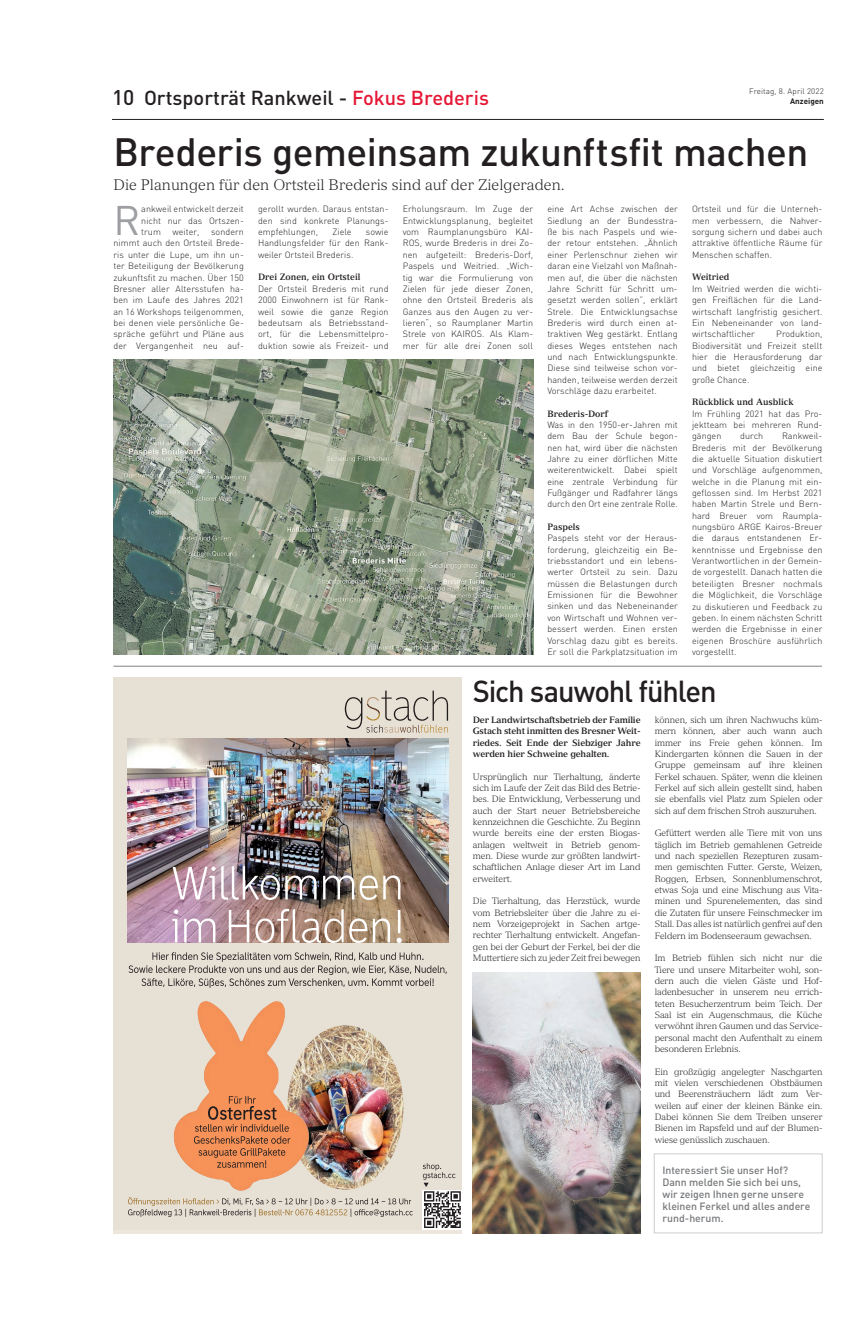
<style>
.page{position:relative;width:865px;height:1333px;background:#fff}
.page>*{position:absolute;margin:0;border:0;box-sizing:border-box;transform-origin:0 0}
.Fließtext_Bludenz{font:40.8px "DINCE";color:#9d9fa2}
.Titel_Bludenz{font:500 39px "DINCE";letter-spacing:-.015em;color:#231f20}
.Titel_Bludenz-2{font:500 30px "DINCE";letter-spacing:-.04em;color:#231f20}
.t1{font:500 20px "DINCE";color:#231f20}
.Zwischentitel_Bluden{font:300 15px "Versailles";color:#231f20}
.Zitat_-_Text{font:500 10.5px/12px "DINCE";letter-spacing:-.005em;color:#76787b}
.Fließtext_Bludenz-2{font:300 9px/11.3px "DINCE";letter-spacing:.005em;color:#231f20;text-align:justify}
.Fließtext_Bludenz-3{font:300 9px/11.3px "Versailles";letter-spacing:-.01em;color:#231f20;text-align:justify}
.zwiti{font:700 9px/11.3px "Versailles";color:#231f20;text-align:justify;scale:.95 1}
.zwiti-2{font:700 9px "Versailles";color:#231f20;scale:.93 1}
.t2{font:300 8px "DINCE";letter-spacing:.015em;color:#231f20}
.t3{font:700 8px "DINCE";letter-spacing:.005em;color:#231f20}
.s1{font-size:21px}
.s2{color:#e51836}
</style>
<div class="page">
<hr style="left:112px;top:119px;width:711px;height:1px;background:#231f20">
<img style="left:473px;top:972px;width:167px;height:261px">
<div style="left:654px;top:1153px;width:168px;height:80px;border:1px solid #cccdcf"></div>
<img style="left:113px;top:360px;width:420px;height:295px">
<hr style="left:113px;top:666px;width:709px;height:1px;background:#808285">
<div style="left:113px;top:677px;width:349px;height:552px;background:#e6e0d5"></div>
<img style="left:128px;top:738px;width:320px;height:204px">
<svg style="left:128px;top:952px;width:319px;height:35px"></svg>
<svg style="left:172px;top:908px;width:230px;height:35px;background:#bb9f99"></svg>
<img style="left:173px;top:865px;width:227px;height:34px">
<svg style="left:345px;top:690px;width:103px;height:42px"></svg>
<svg style="left:128px;top:1197px;width:285px;height:19px"></svg>
<svg style="left:422px;top:1190px;width:40px;height:39px"></svg>
<svg style="left:423px;top:1163px;width:38px;height:64px"></svg>
<img style="left:313px;top:1025px;width:90px;height:164px">
<img style="left:313px;top:1060px;width:82px;height:124px">
<img style="left:173px;top:1001px;width:140px;height:190px">
<svg style="left:194px;top:1095px;width:96px;height:72px;background:#d58253"></svg>
<p class="t2" style="left:749px;top:86px;width:76px">Freitag, 8. April 2022</p>
<p class="t1" style="left:112px;top:85px;width:378px"><span class="s1">10</span> Ortsporträt Rankweil - <span class="s2">Fokus Brederis</span></p>
<p class="t3" style="left:790px;top:96px;width:35px">Anzeigen</p>
<p class="Titel_Bludenz" style="left:113px;top:126px;width:696px">Brederis gemeinsam zukunftsfit machen</p>
<p class="Zwischentitel_Bluden" style="left:113px;top:176px;width:453px">Die Planungen für den Ortsteil Brederis sind auf der Zielgeraden.</p>
<p class="Fließtext_Bludenz" style="left:113px;top:195px;width:28px">R</p>
<p class="Fließtext_Bludenz-2" style="left:141px;top:203px;width:104px">ankweil entwickelt derzeit nicht nur das Ortszen&shy;trum</p>
<p class="Fließtext_Bludenz-2" style="left:113px;top:226px;width:132px;text-indent:98px">sondern nimmt auch den Ortsteil Brede&shy;ris unter die Lupe, um ihn un&shy;ter Beteiligung der Bevölkerung zukunftsfit zu machen. Über 150<br>Bresner aller Altersstufen ha&shy;ben im Laufe des Jahres 2021 an 16 Workshops teilgenommen, bei denen viele persönliche Ge&shy;spräche geführt und Pläne aus der Vergangenheit neu auf-</p>
<p class="Fließtext_Bludenz-2" style="left:172px;top:226px;width:29px">weiter,</p>
<p class="Fließtext_Bludenz-2" style="left:258px;top:203px;width:132px">gerollt wurden. Daraus entstan&shy;den sind konkrete Planungs&shy;empfehlungen,</p>
<p class="Fließtext_Bludenz-2" style="left:258px;top:226px;width:132px;text-indent:108px">sowie Handlungsfelder für den Rank&shy;weiler Ortsteil Brederis.</p>
<p class="zwiti-2" style="left:258px;top:272px;width:112px">Drei Zonen, ein Ortsteil</p>
<p class="Fließtext_Bludenz-2" style="left:258px;top:283px;width:132px">Der Ortsteil Brederis mit rund 2000 Einwohnern ist für Rank&shy;weil sowie die ganze Region bedeutsam als Betriebsstand&shy;ort, für die Lebensmittelpro&shy;duktion sowie als Freizeit- und</p>
<p class="Fließtext_Bludenz-2" style="left:332px;top:226px;width:21px">Ziele</p>
<p class="Fließtext_Bludenz-2" style="left:403px;top:203px;width:132px">Erholungsraum. Im Zuge der Entwicklungsplanung, begleitet vom Raumplanungsbüro KAI-ROS, wurde Brederis in drei Zo&shy;nen aufgeteilt: Brederis-Dorf, Paspels und Weitried. „Wich&shy;tig war die Formulierung von Zielen für jede dieser Zonen, ohne den Ortsteil Brederis als Ganzes aus den Augen zu ver&shy;lieren“, so Raumplaner Martin Strele von KAIROS. Als Klam&shy;mer für alle drei Zonen soll</p>
<p class="Fließtext_Bludenz-2" style="left:547px;top:203px;width:132px">eine Art Achse zwischen der Siedlung an der Bundesstra&shy;ße bis nach Paspels und wie&shy;der retour entstehen. „Ähnlich einer Perlenschnur ziehen wir daran eine Vielzahl von Maßnah&shy;men auf, die über die nächsten Jahre Schritt für Schritt um&shy;gesetzt werden sollen”, erklärt Strele. Die Entwicklungsachse Brederis wird durch einen at&shy;traktiven Weg gestärkt. Entlang dieses Weges entstehen nach und nach Entwicklungspunkte.<br>Diese sind teilweise schon vor&shy;handen, teilweise werden derzeit Vorschläge dazu erarbeitet.</p>
<p class="zwiti-2" style="left:547px;top:408px;width:67px">Brederis-Dorf</p>
<p class="Fließtext_Bludenz-2" style="left:547px;top:419px;width:132px">Was in den 1950-er-Jahren mit dem Bau der Schule begon&shy;nen hat, wird über die nächsten Jahre zu einer dörflichen Mitte weiterentwickelt. Dabei spielt eine zentrale Verbindung für Fußgänger und Radfahrer längs durch den Ort eine zentrale Rolle.</p>
<p class="zwiti-2" style="left:547px;top:521px;width:37px">Paspels</p>
<p class="Fließtext_Bludenz-2" style="left:547px;top:532px;width:132px">Paspels steht vor der Heraus&shy;forderung, gleichzeitig ein Be&shy;triebsstandort und ein lebens&shy;werter Ortsteil zu sein. Dazu müssen die Belastungen durch Emissionen für die Bewohner sinken und das Nebeneinander von Wirtschaft und Wohnen ver&shy;bessert werden. Einen ersten Vorschlag dazu gibt es bereits.<br>Er soll die Parkplatzsituation im</p>
<p class="Fließtext_Bludenz-2" style="left:692px;top:203px;width:132px">Ortsteil und für die Unterneh&shy;men verbessern, die Nahver&shy;sorgung sichern und dabei auch attraktive öffentliche Räume für Menschen schaffen.</p>
<p class="zwiti-2" style="left:692px;top:272px;width:42px">Weitried</p>
<p class="Fließtext_Bludenz-2" style="left:692px;top:283px;width:132px">Im Weitried werden die wichti&shy;gen Freiflächen für die Land&shy;wirtschaft langfristig gesichert.<br>Ein Nebeneinander von land&shy;wirtschaftlicher</p>
<p class="Fließtext_Bludenz-2" style="left:692px;top:328px;width:132px;text-indent:84px">Produktion, Biodiversität und Freizeit stellt hier die Herausforderung dar und bietet gleichzeitig eine große Chance.</p>
<p class="zwiti-2" style="left:692px;top:396px;width:111px">Rückblick und Ausblick</p>
<p class="Fließtext_Bludenz-2" style="left:692px;top:408px;width:132px">Im Frühling 2021 hat das Pro&shy;jektteam bei mehreren Rund&shy;gängen</p>
<p class="Fließtext_Bludenz-2" style="left:692px;top:430px;width:132px;text-indent:90px">Rankweil-Brederis mit der Bevölkerung die aktuelle Situation diskutiert und Vorschläge aufgenommen, welche in die Planung mit ein&shy;geflossen sind. Im Herbst 2021 haben Martin Strele und Bern&shy;hard Breuer vom Raumpla&shy;nungsbüro ARGE Kairos-Breuer die daraus entstandenen Er&shy;kenntnisse und Ergebnisse den Verantwortlichen in der Gemein&shy;de vorgestellt. Danach hatten die beteiligten Bresner nochmals die Möglichkeit, die Vorschläge zu diskutieren und Feedback zu geben. In einem nächsten Schritt werden die Ergebnisse in einer eigenen Broschüre ausführlich vorgestellt.</p>
<p class="Fließtext_Bludenz-2" style="left:740px;top:430px;width:24px">durch</p>
<p class="Titel_Bludenz-2" style="left:473px;top:671px;width:245px">Sich sauwohl fühlen</p>
<p class="zwiti" style="left:473px;top:714px;width:178px">Der Landwirtschaftsbetrieb der Familie Gstach steht inmitten des Bresner Weit&shy;riedes. Seit Ende der Siebziger Jahre werden hier Schweine gehalten.</p>
<p class="Fließtext_Bludenz-3" style="left:473px;top:770px;width:169px">Ursprünglich nur Tierhaltung, änderte sich im Laufe der Zeit das Bild des Betrie&shy;bes. Die Entwicklung, Verbesserung und auch der Start neuer Betriebsbereiche kennzeichnen die Geschichte. Zu Beginn wurde bereits eine der ersten Biogas&shy;anlagen weltweit in Betrieb genom&shy;men. Diese wurde zur größten landwirt&shy;schaftlichen Anlage dieser Art im Land erweitert.</p>
<p class="Fließtext_Bludenz-3" style="left:473px;top:895px;width:169px">Die Tierhaltung, das Herzstück, wurde vom Betriebsleiter über die Jahre zu ei&shy;nem Vorzeigeprojekt in Sachen artge&shy;rechter Tierhaltung entwickelt. Angefan&shy;gen bei der Geburt der Ferkel, bei der die Muttertiere sich zu jeder Zeit frei bewegen</p>
<p class="Fließtext_Bludenz-3" style="left:654px;top:714px;width:169px">können, sich um ihren Nachwuchs küm&shy;mern können, aber auch wann auch immer ins Freie gehen können. Im Kindergarten können die Sauen in der Gruppe gemeinsam auf ihre kleinen Ferkel schauen. Später, wenn die kleinen Ferkel auf sich allein gestellt sind, haben sie ebenfalls viel Platz zum Spielen oder sich auf dem frischen Stroh auszuruhen.</p>
<p class="Fließtext_Bludenz-3" style="left:654px;top:827px;width:169px">Gefüttert werden alle Tiere mit von uns täglich im Betrieb gemahlenen Getreide und nach speziellen Rezepturen zusam&shy;men gemischten Futter. Gerste, Weizen, Roggen, Erbsen, Sonnenblumenschrot, etwas Soja und eine Mischung aus Vita&shy;minen und Spurenelementen, das sind die Zutaten für unsere Feinschmecker im Stall. Das alles ist natürlich genfrei auf den Feldern im Bodenseeraum gewachsen.</p>
<p class="Fließtext_Bludenz-3" style="left:654px;top:952px;width:169px">Im Betrieb fühlen sich nicht nur die Tiere und unsere Mitarbeiter wohl, son&shy;dern auch die vielen Gäste und Hof&shy;ladenbesucher in unserem neu errich&shy;teten Besucherzentrum beim Teich. Der Saal ist ein Augenschmaus, die Küche verwöhnt ihren Gaumen und das Service&shy;personal macht den Aufenthalt zu einem besonderen Erlebnis.</p>
<p class="Fließtext_Bludenz-3" style="left:654px;top:1065px;width:169px">Ein großzügig angelegter Naschgarten mit vielen verschiedenen Obstbäumen und Beerensträuchern lädt zum Ver&shy;weilen auf einer der kleinen Bänke ein.<br>Dabei können Sie dem Treiben unserer Bienen im Rapsfeld und auf der Blumen&shy;wiese genüsslich zuschauen.</p>
<p class="Zitat_-_Text" style="left:662px;top:1163px;width:149px">Interessiert Sie unser Hof?<br>Dann melden Sie sich bei uns, wir zeigen Ihnen gerne unsere kleinen Ferkel und alles andere rund-herum.</p>
</div>
